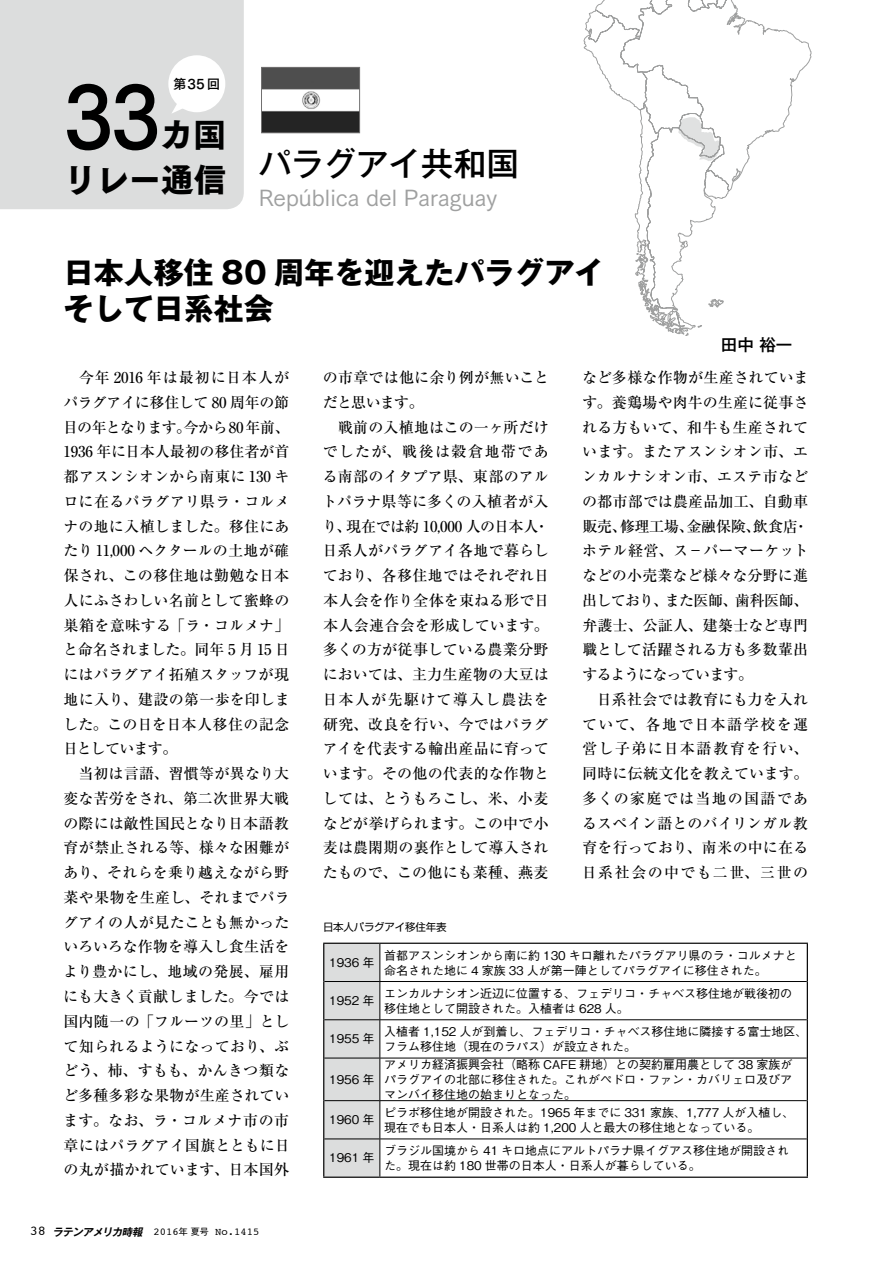
<style>
.page{position:relative;width:893px;height:1263px;background:#fff}
.page>*{position:absolute;margin:0;border:0;box-sizing:border-box;transform-origin:0 0}
.t1{font:500 32.55px "Gothic MB101 Pro";color:#000}
.t2{font:32.55px "Tsuku Go Pro H";color:#000}
.t3{font:700 30px/36px "Gothic MB101 Pro";color:#000}
.t4{font:22.5px "Tsuku Go Pro M";color:#9fa0a0}
.t5{font:500 16.5px "Gothic MB101 Pro";color:#000}
.t6{font:500 15px/24.8px "Ryumin Pro";letter-spacing:.01em;color:#000;text-align:justify}
.t7{font:13.5px "Tsuku Go Pro B";color:#000}
.t8{font:500 12px/15px "Gothic BBB Pro";color:#000}
.t9{font:10.5px "Courier";color:#000}
.t10{font:10.5px "Shin Go Pro";letter-spacing:-.02em;color:#000}
.s1{font-size:13.5px}
.s2{font-family:"Gothic MB101 Pro De";font-weight:700;font-style:italic}
.s3{font-family:"Gothic MB101 Pro";font-size:9px}
</style>
<div class="page">
<svg style="left:583px;top:0;width:228px;height:336px"></svg>
<div style="left:0;top:0;width:244px;height:209px;background:#dcdddd"></div>
<img style="left:263px;top:69px;width:95px;height:62px">
<div style="left:261px;top:67px;width:99px;height:66px;border:1px solid #727171"></div>
<div style="left:168px;top:55px;width:57px;height:57px;background:#fff;border-radius:50%"></div>
<svg style="left:171px;top:101px;width:17px;height:13px"></svg>
<div style="left:324px;top:944px;width:56px;height:232px;background:#dcdddd"></div>
<hr style="left:323px;top:943px;width:57px;height:1px;background:#000">
<hr style="left:323px;top:944px;width:1px;height:37px;background:#000">
<hr style="left:380px;top:943px;width:428px;height:1px;background:#000">
<hr style="left:807px;top:944px;width:1px;height:37px;background:#000">
<hr style="left:323px;top:981px;width:1px;height:39px;background:#000">
<hr style="left:807px;top:981px;width:1px;height:39px;background:#000">
<hr style="left:323px;top:1020px;width:1px;height:38px;background:#000">
<hr style="left:807px;top:1020px;width:1px;height:38px;background:#000">
<hr style="left:323px;top:1058px;width:1px;height:43px;background:#000">
<hr style="left:807px;top:1058px;width:1px;height:43px;background:#000">
<hr style="left:323px;top:1101px;width:1px;height:38px;background:#000">
<hr style="left:807px;top:1101px;width:1px;height:38px;background:#000">
<hr style="left:323px;top:1139px;width:1px;height:37px;background:#000">
<hr style="left:807px;top:1139px;width:1px;height:37px;background:#000">
<hr style="left:323px;top:1176px;width:57px;height:2px;background:#000">
<hr style="left:380px;top:1176px;width:428px;height:2px;background:#000">
<hr style="left:380px;top:944px;width:1px;height:37px;background:#000">
<hr style="left:324px;top:981px;width:56px;height:1px;background:#000">
<hr style="left:380px;top:981px;width:427px;height:1px;background:#000">
<hr style="left:380px;top:982px;width:1px;height:37px;background:#000">
<hr style="left:324px;top:1019px;width:56px;height:1px;background:#000">
<hr style="left:380px;top:1019px;width:427px;height:1px;background:#000">
<hr style="left:380px;top:1020px;width:1px;height:38px;background:#000">
<hr style="left:324px;top:1058px;width:56px;height:1px;background:#000">
<hr style="left:380px;top:1058px;width:427px;height:1px;background:#000">
<hr style="left:380px;top:1058px;width:1px;height:42px;background:#000">
<hr style="left:324px;top:1100px;width:56px;height:1px;background:#000">
<hr style="left:380px;top:1100px;width:427px;height:1px;background:#000">
<hr style="left:380px;top:1101px;width:1px;height:37px;background:#000">
<hr style="left:324px;top:1138px;width:56px;height:1px;background:#000">
<hr style="left:380px;top:1138px;width:427px;height:1px;background:#000">
<hr style="left:380px;top:1139px;width:1px;height:37px;background:#000">
<div style="left:66px;top:82px;width:91px;height:69px;background:#dcdddd"></div>
<p class="t7" style="left:173px;top:72px;width:49px">第35回</p>
<h1 class="t2" style="left:161px;top:117px;width:67px">カ国</h1>
<h1 class="t2" style="left:64px;top:161px;width:164px">リレー通信</h1>
<h1 class="t1" style="left:259px;top:136px;width:262px">パラグアイ共和国</h1>
<h3 class="t4" style="left:259px;top:179px;width:240px">República del Paraguay</h3>
<h2 class="t3" style="left:64px;top:250px;width:542px">日本人移住 80 周年を迎えたパラグアイそして日系社会</h2>
<p class="t5" style="left:721px;top:331px;width:73px">田中 裕一</p>
<p class="t6" style="left:63px;top:364px;width:228px;text-indent:16px">今年 2016 年は最初に日本人がパラグアイに移住して 80 周年の節目の年となります。今から80年前、1936 年に日本人最初の移住者が首都アスンシオンから南東に 130 キロに在るパラグアリ県ラ・コルメナの地に入植しました。移住にあたり 11,000 ヘクタールの土地が確保され、この移住地は勤勉な日本人にふさわしい名前として蜜蜂の巣箱を意味する「ラ・コルメナ」と命名されました。同年 5 月 15 日にはパラグアイ拓殖スタッフが現地に入り、建設の第一歩を印しました。この日を日本人移住の記念日としています。</p>
<p class="t6" style="left:63px;top:760px;width:228px;text-indent:15px">当初は言語、習慣等が異なり大変な苦労をされ、第二次世界大戦の際には敵性国民となり日本語教育が禁止される等、様々な困難があり、それらを乗り越えながら野菜や果物を生産し、それまでパラグアイの人が見たことも無かったいろいろな作物を導入し食生活をより豊かにし、地域の発展、雇用にも大きく貢献しました。今では国内随一の「フルーツの里」として知られるようになっており、ぶどう、柿、すもも、かんきつ類など多種多彩な果物が生産されています。なお、ラ・コルメナ市の市章にはパラグアイ国旗とともに日の丸が描かれています、日本国外</p>
<p class="t9" style="left:30px;top:1223px;width:231px"><span class="s1">38</span> <span class="s2">ラテンアメリカ時報</span> 2016<span class="s3">年 夏号</span> No.1415</p>
<p class="t6" style="left:323px;top:364px;width:228px">の市章では他に余り例が無いことだと思います。</p>
<p class="t6" style="left:322px;top:414px;width:228px;text-indent:16px">戦前の入植地はこの一ヶ所だけでしたが、戦後は穀倉地帯である南部のイタプア県、東部のアルトパラナ県等に多くの入植者が入り、現在では約 10,000 人の日本人・日系人がパラグアイ各地で暮らしており、各移住地ではそれぞれ日本人会を作り全体を束ねる形で日本人会連合会を形成しています。多くの方が従事している農業分野においては、主力生産物の大豆は日本人が先駆けて導入し農法を研究、改良を行い、今ではパラグアイを代表する輸出産品に育っています。その他の代表的な作物としては、とうもろこし、米、小麦などが挙げられます。この中で小麦は農閑期の裏作として導入されたもので、この他にも菜種、燕麦</p>
<p class="t6" style="left:582px;top:364px;width:228px">など多様な作物が生産されています。養鶏場や肉牛の生産に従事される方もいて、和牛も生産されています。またアスンシオン市、エンカルナシオン市、エステ市などの都市部では農産品加工、自動車販売、修理工場、金融保険、飲食店・ホテル経営、ス－パーマーケットなどの小売業など様々な分野に進出しており、また医師、歯科医師、弁護士、公証人、建築士など専門職として活躍される方も多数輩出するようになっています。</p>
<p class="t6" style="left:582px;top:686px;width:228px;text-indent:15px">日系社会では教育にも力を入れていて、各地で日本語学校を運営し子弟に日本語教育を行い、同時に伝統文化を教えています。多くの家庭では当地の国語であるスペイン語とのバイリンガル教育を行っており、南米の中に在る日系社会の中でも二世、三世の</p>
<p class="t10" style="left:323px;top:919px;width:125px">日本人パラグアイ移住年表</p>
<p class="t8" style="left:329px;top:953px;width:47px">1936 年</p>
<p class="t8" style="left:384px;top:946px;width:414px">首都アスンシオンから南に約 130 キロ離れたパラグアリ県のラ・コルメナと命名された地に 4 家族 33 人が第一陣としてパラグアイに移住された。</p>
<p class="t8" style="left:329px;top:992px;width:47px">1952 年</p>
<p class="t8" style="left:384px;top:984px;width:409px">エンカルナシオン近辺に位置する、フェデリコ・チャベス移住地が戦後初の移住地として開設された。入植者は 628 人。</p>
<p class="t8" style="left:329px;top:1030px;width:47px">1955 年</p>
<p class="t8" style="left:384px;top:1022px;width:425px">入植者 1,152 人が到着し、フェデリコ・チャベス移住地に隣接する富士地区、フラム移住地（現在のラパス）が設立された。</p>
<p class="t8" style="left:329px;top:1070px;width:47px">1956 年</p>
<p class="t8" style="left:384px;top:1055px;width:410px;text-align:justify">アメリカ経済振興会社（略称 CAFE 耕地）との契約雇用農として 38 家族がパラグアイの北部に移住された。これがペドロ・ファン・カバリェロ及びアマンバイ移住地の始まりとなった。</p>
<p class="t8" style="left:329px;top:1111px;width:47px">1960 年</p>
<p class="t8" style="left:384px;top:1103px;width:412px">ピラポ移住地が開設された。1965 年までに 331 家族、1,777 人が入植し、現在でも日本人・日系人は約 1,200 人と最大の移住地となっている。</p>
<p class="t8" style="left:329px;top:1149px;width:47px">1961 年</p>
<p class="t8" style="left:384px;top:1141px;width:407px">ブラジル国境から 41 キロ地点にアルトパラナ県イグアス移住地が開設された。現在は約 180 世帯の日本人・日系人が暮らしている。</p>
</div>
